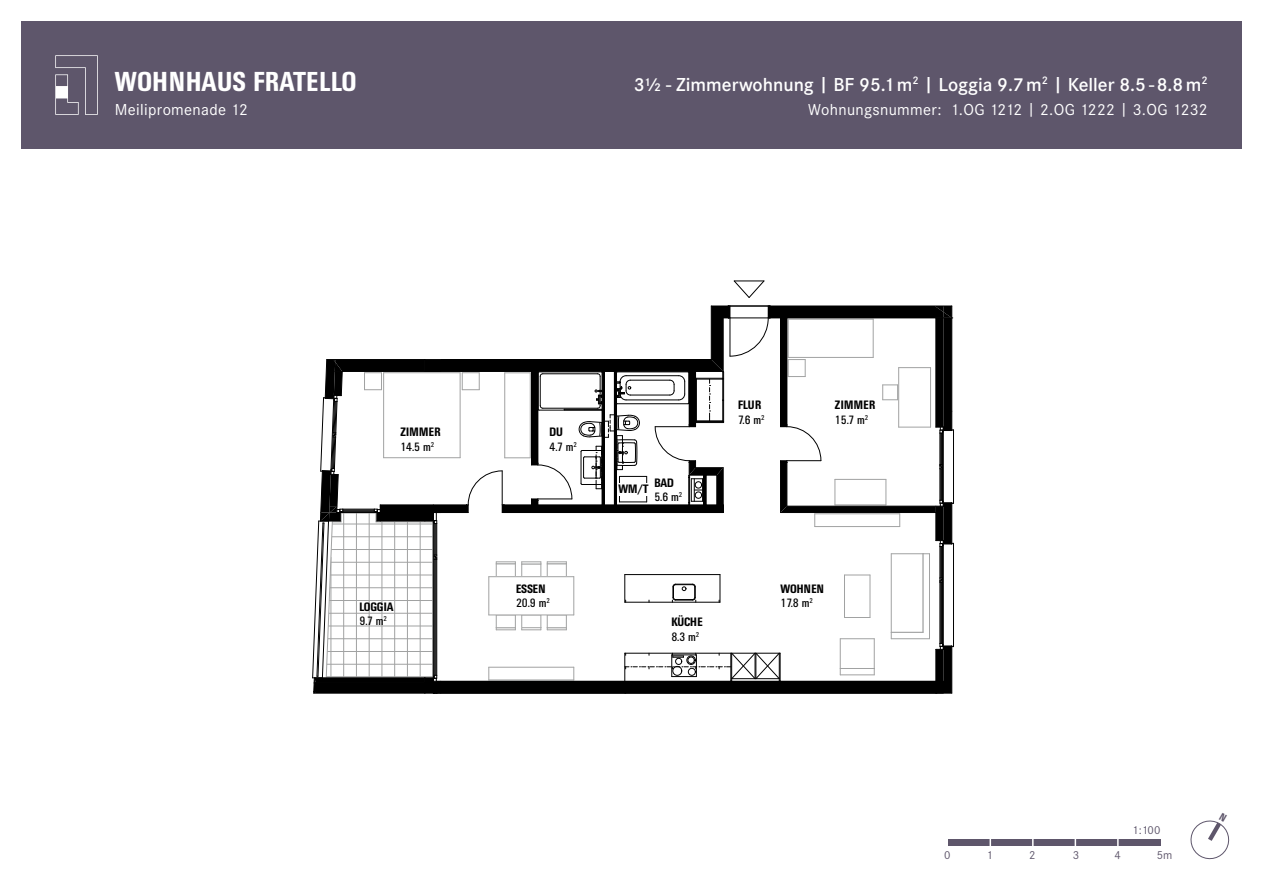
<style>
.page{position:relative;width:1263px;height:893px;background:#fff}
.page>*{position:absolute;margin:0;border:0;box-sizing:border-box;transform-origin:0 0}
.t1{font:500 condensed 27px "UN11";letter-spacing:.02em;color:#fff}
.t2{font:600 19.5px "Corporate S";color:#fff}
.t3{font:16.5px "Corporate S";letter-spacing:.02em;color:#fff}
.t4{font:500 condensed 12px/14.4px "UN11";letter-spacing:.04em;color:#000}
.t5{font:condensed 12px/14.4px "UN11";color:#000}
.t6{font:12px "Corporate S";color:#5e566b}
.s1{font-weight:400}
.s2{font-weight:500}
</style>
<div class="page">
<hr style="left:953px;top:543px;width:1px;height:104px;background:#000">
<hr style="left:953px;top:430px;width:1px;height:73px;background:#000">
<svg style="left:312px;top:306px;width:641px;height:388px"></svg>
<div style="left:686px;top:656px;width:10px;height:9px;border:1px solid #000;border-radius:50%"></div>
<div style="left:675px;top:658px;width:7px;height:7px;border:1px solid #000;border-radius:50%"></div>
<div style="left:672px;top:666px;width:10px;height:10px;border:1px solid #000;border-radius:50%"></div>
<div style="left:688px;top:668px;width:8px;height:8px;border:1px solid #000;border-radius:50%"></div>
<div style="left:688px;top:657px;width:6px;height:7px;border:1px solid #000;border-radius:50%"></div>
<svg style="left:733px;top:280px;width:32px;height:18px"></svg>
<hr style="left:314px;top:693px;width:638px;height:1px;background:#000">
<hr style="left:711px;top:306px;width:241px;height:1px;background:#000">
<hr style="left:327px;top:359px;width:384px;height:1px;background:#000">
<div style="left:618px;top:483px;width:31px;height:13px;background:#fff"></div>
<div style="left:948px;top:840px;width:212px;height:6px;background:#5e566b"></div>
<svg style="left:989px;top:839px;width:2px;height:7px"></svg>
<svg style="left:1074px;top:839px;width:2px;height:7px"></svg>
<svg style="left:1117px;top:839px;width:2px;height:7px"></svg>
<div style="left:21px;top:21px;width:1221px;height:128px;background:#5e566b"></div>
<svg style="left:55px;top:55px;width:43px;height:60px"></svg>
<svg style="left:1190px;top:820px;width:40px;height:40px"></svg>
<h1 class="t1" style="left:115px;top:66px;width:243px">WOHNHAUS FRATELLO</h1>
<h3 class="t3" style="left:115px;top:100px;width:135px">Meilipromenade 12</h3>
<h2 class="t2" style="left:634px;top:73px;width:575px">3½ - Zimmerwohnung | BF 95.1m<sup>2</sup> | Loggia 9.7m<sup>2</sup> | Keller 8.5 -8.8m<sup>2</sup></h2>
<h3 class="t3" style="left:808px;top:100px;width:401px">Wohnungsnummer: 1.OG 1212 | 2.OG 1222 | 3.OG 1232</h3>
<p class="t4" style="left:400px;top:425px;width:42px">ZIMMER<br><span class="s1">14.5 m</span><sup>2</sup></p>
<p class="t4" style="left:360px;top:599px;width:35px">LOGGIA<br><span class="s1">9.7 m</span><sup>2</sup></p>
<p class="t5" style="left:549px;top:425px;width:29px"><span class="s2">DU<br></span>4.7 m<sup>2</sup></p>
<p class="t5" style="left:654px;top:475px;width:29px"><span class="s2">BAD<br></span>5.6 m<sup>2</sup></p>
<p class="t4" style="left:618px;top:482px;width:32px">WM/T</p>
<p class="t4" style="left:738px;top:398px;width:28px">FLUR<br><span class="s1">7.6 m</span><sup>2</sup></p>
<p class="t4" style="left:835px;top:398px;width:42px">ZIMMER<br><span class="s1">15.7 m</span><sup>2</sup></p>
<p class="t4" style="left:516px;top:581px;width:35px">ESSEN<br><span class="s1">20.9 m</span><sup>2</sup></p>
<p class="t4" style="left:781px;top:581px;width:45px">WOHNEN<br><span class="s1">17.8 m</span><sup>2</sup></p>
<p class="t4" style="left:671px;top:615px;width:33px">KÜCHE<br><span class="s1">8.3 m</span><sup>2</sup></p>
<p class="t6" style="left:1132px;top:823px;width:30px">1:100</p>
<p class="t6" style="left:944px;top:848px;width:8px">0</p>
<p class="t6" style="left:986px;top:848px;width:8px">1</p>
<p class="t6" style="left:1029px;top:848px;width:8px">2</p>
<p class="t6" style="left:1073px;top:848px;width:8px">3</p>
<p class="t6" style="left:1114px;top:848px;width:8px">4</p>
<p class="t6" style="left:1157px;top:848px;width:17px">5m</p>
</div>
